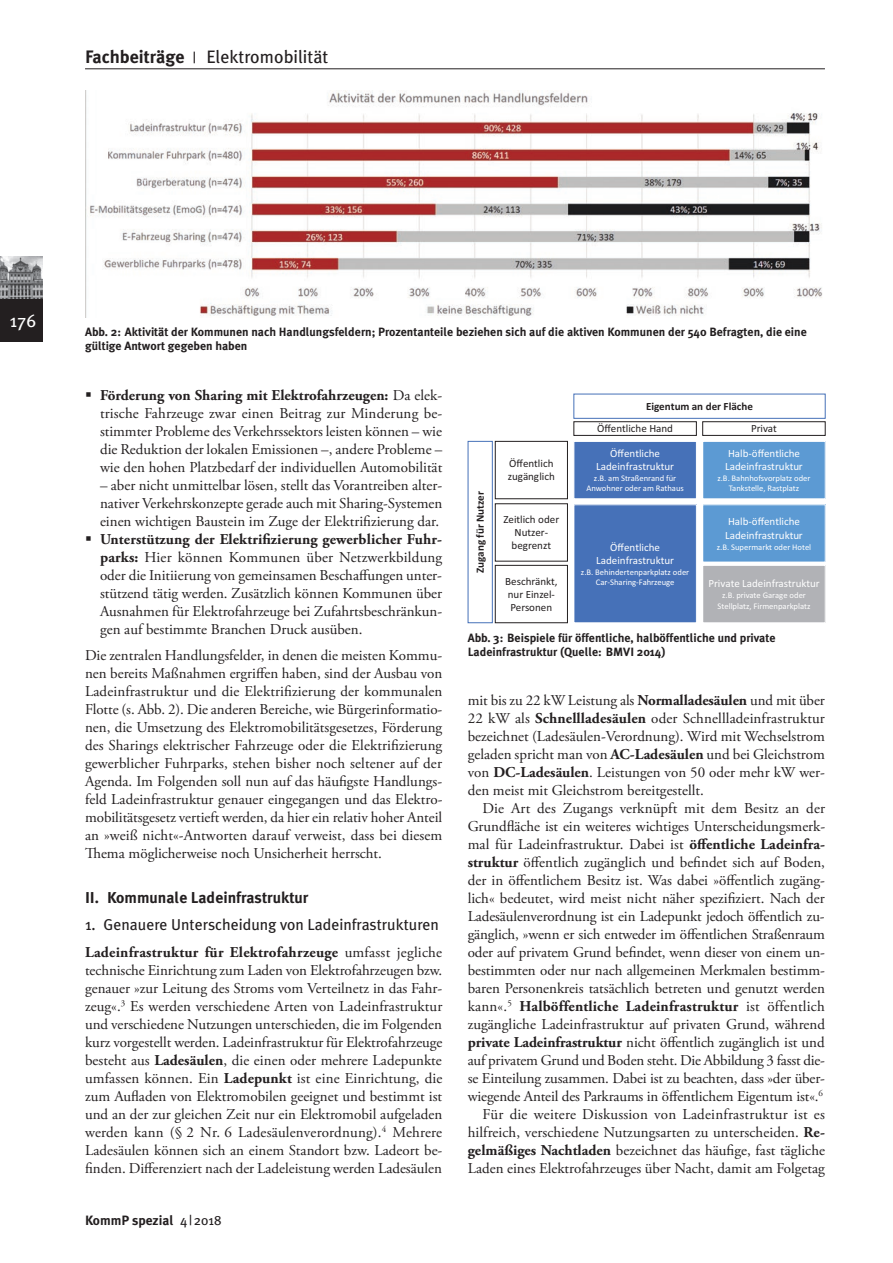
<style>
.page{position:relative;width:893px;height:1263px;background:#fff}
.page>*{position:absolute;margin:0;border:0;box-sizing:border-box;transform-origin:0 0}
.t1{font:18px "Meta Plus";color:#231f20}
.t2{font:18px "Meta Plus";color:#fff}
.t3{font:15.75px "Meta Plus";color:#231f20}
.t4{font:700 15.75px "Meta Plus";color:#231f20}
.t5{font:15px/18px "Adobe Garamond Pro";color:#231f20;text-align:justify}
.t6{font:700 13.5px "Meta Plus";color:#231f20}
.t7{font:700 12px/13.5px "Meta Plus";color:#231f20}
.t8{font:11.1px/13.2px "Calibri";color:#fff;text-align:center}
.t9{font:11.1px/13.2px "Calibri";color:#231f20}
.t10{font:700 11.1px "Calibri";color:#231f20}
.t11{font:8.55px/10.4px "Calibri";color:#fff;text-align:center}
.s1{font-weight:700}
.s2{font-size:15px}
.s3{font-weight:400}
</style>
<div class="page">
<hr style="left:85px;top:68px;width:740px;height:1px;background:#231f20">
<img style="left:85px;top:90px;width:737px;height:227px">
<div style="left:574px;top:394px;width:251px;height:25px;border:1px solid #4671b8"></div>
<div style="left:468px;top:441px;width:25px;height:182px;border:1px solid #4671b8"></div>
<div style="left:573px;top:441px;width:124px;height:58px;background:#4671b8;border:1px solid #fff"></div>
<div style="left:703px;top:441px;width:122px;height:58px;background:#5c9ad3"></div>
<div style="left:702px;top:441px;width:124px;height:58px;border:1px solid #fff"></div>
<div style="left:703px;top:565px;width:122px;height:58px;background:#b1b2b6"></div>
<div style="left:702px;top:565px;width:124px;height:58px;border:1px solid #fff"></div>
<div style="left:574px;top:421px;width:123px;height:15px;background:#fff;border:1px solid #231f20"></div>
<div style="left:702px;top:421px;width:123px;height:15px;border:1px solid #231f20"></div>
<div style="left:495px;top:441px;width:73px;height:58px;border:1px solid #231f20"></div>
<div style="left:495px;top:503px;width:73px;height:58px;border:1px solid #231f20"></div>
<div style="left:495px;top:565px;width:73px;height:58px;border:1px solid #231f20"></div>
<div style="left:574px;top:505px;width:122px;height:118px;background:#4671b8"></div>
<div style="left:573px;top:504px;width:124px;height:119px;border:1px solid #fff"></div>
<div style="left:703px;top:505px;width:122px;height:57px;background:#5c9ad3"></div>
<div style="left:702px;top:504px;width:124px;height:58px;border:1px solid #fff"></div>
<div style="left:0;top:299px;width:43px;height:42px;background:#231f20"></div>
<img style="left:0;top:256px;width:43px;height:43px">
<p class="t1" style="left:85px;top:46px;width:245px"><span class="s1">Fachbeiträge</span> <span class="s2">|</span> Elektromobilität</p>
<p class="t2" style="left:10px;top:310px;width:28px">176</p>
<p class="t7" style="left:85px;top:325px;width:723px">Abb. 2: Aktivität der Kommunen nach Handlungsfeldern; Prozentanteile beziehen sich auf die aktiven Kommunen der 540 Befragten, die eine gültige Antwort gegeben haben</p>
<p class="t5" style="left:100px;top:386px;width:344px;text-indent:-15px">▪ <span class="s1">Förderung von Sharing mit Elektrofahrzeugen:</span> Da elek&shy;trische Fahrzeuge zwar einen Beitrag zur Minderung be&shy;stimmter Probleme des Verkehrssektors leisten können – wie die Reduktion der lokalen Emissionen –, andere Probleme – wie den hohen Platzbedarf der individuellen Automobilität</p>
<p class="t5" style="left:100px;top:476px;width:344px">– aber nicht unmittelbar lösen, stellt das Vorantreiben alter&shy;nativer Verkehrskonzepte gerade auch mit Sharing-Systemen einen wichtigen Baustein im Zuge der Elektrifizierung dar.</p>
<p class="t5" style="left:100px;top:530px;width:344px;text-indent:-15px">▪ <span class="s1">Unterstützung der Elektrifizierung gewerblicher Fuhr&shy;parks:</span> Hier können Kommunen über Netzwerkbildung oder die Initiierung von gemeinsamen Beschaffungen unter&shy;stützend tätig werden. Zusätzlich können Kommunen über Ausnahmen für Elektrofahrzeuge bei Zufahrtsbeschränkun&shy;gen auf bestimmte Branchen Druck ausüben.</p>
<p class="t5" style="left:85px;top:647px;width:359px">Die zentralen Handlungsfelder, in denen die meisten Kommu&shy;nen bereits Maßnahmen ergriffen haben, sind der Ausbau von Ladeinfrastruktur und die Elektrifizierung der kommunalen Flotte (s. Abb. 2). Die anderen Bereiche, wie Bürgerinformatio&shy;nen, die Umsetzung des Elektromobilitätsgesetzes, Förderung des Sharings elektrischer Fahrzeuge oder die Elektrifizierung gewerblicher Fuhrparks, stehen bisher noch seltener auf der Agenda. Im Folgenden soll nun auf das häufigste Handlungs&shy;feld Ladeinfrastruktur genauer eingegangen und das Elektro&shy;mobilitätsgesetz vertieft werden, da hier ein relativ hoher Anteil an »weiß nicht«-Antworten darauf verweist, dass bei diesem Thema möglicherweise noch Unsicherheit herrscht.</p>
<p class="t4" style="left:85px;top:888px;width:225px">II. Kommunale Ladeinfrastruktur</p>
<p class="t3" style="left:85px;top:915px;width:355px">1. Genauere Unterscheidung von Ladeinfrastrukturen</p>
<p class="t5" style="left:85px;top:944px;width:359px"><span class="s1">Ladeinfrastruktur für Elektrofahrzeuge</span> umfasst jegliche technische Einrichtung zum Laden von Elektrofahrzeugen bzw. genauer »zur Leitung des Stroms vom Verteilnetz in das Fahr&shy;zeug«.<sup>3</sup> Es werden verschiedene Arten von Ladeinfrastruktur und verschiedene Nutzungen unterschieden, die im Folgenden kurz vorgestellt werden. Ladeinfrastruktur für Elektrofahrzeuge besteht aus <span class="s1">Ladesäulen</span>, die einen oder mehrere Ladepunkte umfassen können. Ein <span class="s1">Ladepunkt</span> ist eine Einrichtung, die zum Aufladen von Elektromobilen geeignet und bestimmt ist und an der zur gleichen Zeit nur ein Elektromobil aufgeladen werden kann (§ 2 Nr. 6 Ladesäulenverordnung).<sup>4</sup> Mehrere Ladesäulen können sich an einem Standort bzw. Ladeort be&shy;finden. Differenziert nach der Ladeleistung werden Ladesäulen</p>
<p class="t6" style="left:85px;top:1212px;width:138px">KommP spezial <span class="s3">4|2018</span></p>
<p class="t10" style="left:646px;top:399px;width:108px">Eigentum an der Fläche</p>
<p class="t10" style="left:473px;top:573px;width:83px;rotate:-90deg">Zugang für Nutzer</p>
<p class="t9" style="left:508px;top:456px;width:48px">Öffentlich zugänglich</p>
<p class="t9" style="left:503px;top:512px;width:57px;text-align:center">Zeitlich oder<br>Nutzer&shy;begrenzt</p>
<p class="t9" style="left:505px;top:574px;width:54px">Beschränkt, nur Einzel-<br>Personen</p>
<p class="t9" style="left:597px;top:421px;width:77px">Öffentliche Hand</p>
<p class="t9" style="left:751px;top:421px;width:27px">Privat</p>
<p class="t8" style="left:596px;top:446px;width:79px">Öffentliche<br>Ladeinfrastruktur</p>
<p class="t11" style="left:586px;top:473px;width:99px">z.B. am Straßenrand für<br>Anwohner oder am Rathaus</p>
<p class="t8" style="left:596px;top:540px;width:79px">Öffentliche<br>Ladeinfrastruktur</p>
<p class="t11" style="left:581px;top:566px;width:110px">z.B. Behindertenparkplatz oder<br>Car-Sharing-Fahrzeuge</p>
<p class="t8" style="left:725px;top:446px;width:79px;text-align:left">Halb-öffentliche<br>Ladeinfrastruktur</p>
<p class="t11" style="left:717px;top:473px;width:95px">z.B. Bahnhofsvorplatz oder<br>Tankstelle, Rastplatz</p>
<p class="t8" style="left:725px;top:514px;width:79px;text-align:left">Halb-öffentliche<br>Ladeinfrastruktur</p>
<p class="t11" style="left:717px;top:541px;width:96px">z.B. Supermarkt oder Hotel</p>
<p class="t8" style="left:708px;top:577px;width:113px">Private Ladeinfrastruktur</p>
<p class="t11" style="left:718px;top:590px;width:94px">z.B. private Garage oder<br>Stellplatz, Firmenparkplatz</p>
<p class="t7" style="left:468px;top:631px;width:309px">Abb. 3: Beispiele für öffentliche, halböffentliche und private<br>Ladeinfrastruktur (Quelle: BMVI 2014)</p>
<p class="t5" style="left:468px;top:692px;width:359px">mit bis zu 22 kW Leistung als <span class="s1">Normalladesäulen</span> und mit über 22 kW als <span class="s1">Schnellladesäulen</span> oder Schnellladeinfrastruktur bezeichnet (Ladesäulen-Verordnung). Wird mit Wechselstrom geladen spricht man von <span class="s1">AC-Ladesäulen</span> und bei Gleichstrom von <span class="s1">DC-Ladesäulen</span>. Leistungen von 50 oder mehr kW wer&shy;den meist mit Gleichstrom bereitgestellt.</p>
<p class="t5" style="left:468px;top:800px;width:359px;text-align:right">Die Art des Zugangs verknüpft mit dem Besitz an der Grundfläche ist ein weiteres wichtiges Unterscheidungsmerk&shy;mal für Ladeinfrastruktur. Dabei ist <span class="s1">öffentliche Ladeinfra&shy;struktur</span> öffentlich zugänglich und befindet sich auf Boden, der in öffentlichem Besitz ist. Was dabei »öffentlich zugäng&shy;lich« bedeutet, wird meist nicht näher spezifiziert. Nach der Ladesäulenverordnung ist ein Ladepunkt jedoch öffentlich zu&shy;gänglich, »wenn er sich entweder im öffentlichen Straßenraum oder auf privatem Grund befindet, wenn dieser von einem un&shy;bestimmten oder nur nach allgemeinen Merkmalen bestimm&shy;baren Personenkreis tatsächlich betreten und genutzt werden kann«.<sup>5</sup> <span class="s1">Halböffentliche Ladeinfrastruktur</span> ist öffentlich zugängliche Ladeinfrastruktur auf privaten Grund, während <span class="s1">private Ladeinfrastruktur</span> nicht öffentlich zugänglich ist und auf privatem Grund und Boden steht. Die Abbildung 3 fasst die&shy;se Einteilung zusammen. Dabei ist zu beachten, dass »der über&shy;wiegende Anteil des Parkraums in öffentlichem Eigentum ist«.<sup>6<br></sup>Für die weitere Diskussion von Ladeinfrastruktur ist es hilfreich, verschiedene Nutzungsarten zu unterscheiden. <span class="s1">Re&shy;gelmäßiges Nachtladen</span> bezeichnet das häufige, fast tägliche Laden eines Elektrofahrzeuges über Nacht, damit am Folgetag</p>
</div>
